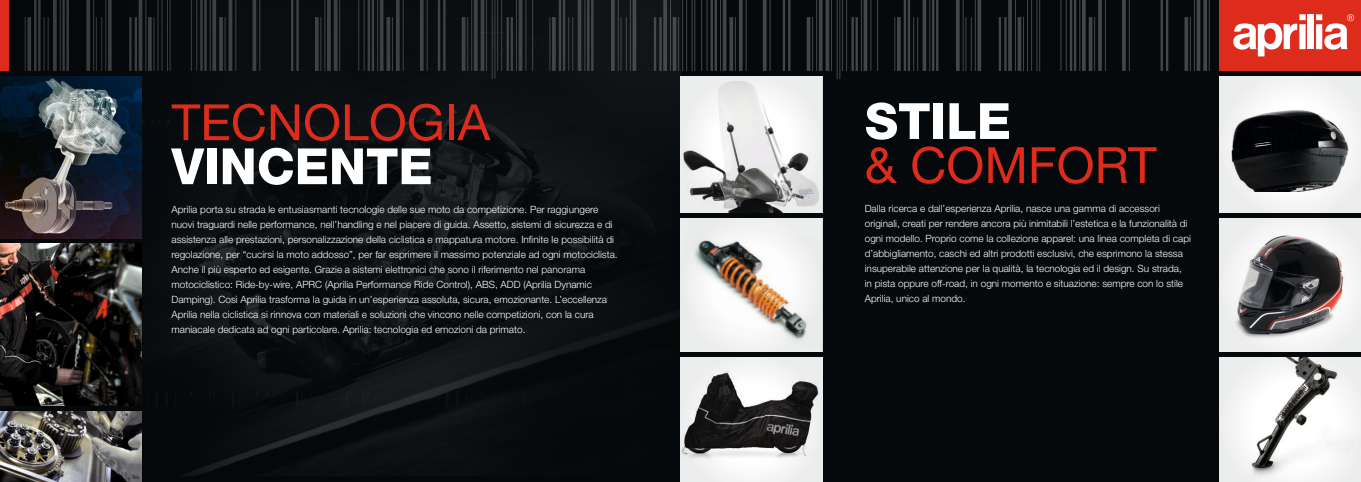
<style>
.page{position:relative;width:1361px;height:482px;background:#06090b}
.page>*{position:absolute;margin:0;border:0;box-sizing:border-box;transform-origin:0 0}
.t1{font:50px "Helvetica Neue";color:#dd2b1c}
.t2{font:800 50px "Helvetica Neue";color:#fff}
.t3{font:300 10px/15px "Helvetica Neue";color:#fff}
</style>
<div class="page">
<svg style="left:1184px;top:0;width:25px;height:71px"></svg>
<hr style="left:1160px;top:0;width:3px;height:71px;background:#fff">
<hr style="left:1166px;top:0;width:2px;height:71px;background:#fff">
<svg style="left:1122px;top:0;width:8px;height:71px"></svg>
<svg style="left:1079px;top:0;width:27px;height:71px"></svg>
<hr style="left:1070px;top:0;width:2px;height:71px;background:#fff">
<hr style="left:1074px;top:0;width:2px;height:71px;background:#fff">
<hr style="left:1060px;top:0;width:1px;height:71px;background:#fff">
<hr style="left:1066px;top:0;width:1px;height:71px;background:#fff">
<hr style="left:1036px;top:0;width:1px;height:71px;background:#fff">
<hr style="left:1039px;top:0;width:1px;height:71px;background:#fff">
<hr style="left:1027px;top:0;width:1px;height:71px;background:#fff">
<hr style="left:1031px;top:0;width:1px;height:71px;background:#fff">
<svg style="left:1008px;top:0;width:16px;height:71px"></svg>
<hr style="left:998px;top:17px;width:3px;height:54px;background:#fff">
<hr style="left:1004px;top:17px;width:2px;height:54px;background:#fff">
<svg style="left:975px;top:0;width:6px;height:71px"></svg>
<hr style="left:965px;top:17px;width:1px;height:54px;background:#fff">
<hr style="left:970px;top:17px;width:2px;height:54px;background:#fff">
<svg style="left:956px;top:0;width:7px;height:71px"></svg>
<hr style="left:932px;top:0;width:2px;height:71px;background:#fff">
<hr style="left:936px;top:0;width:2px;height:71px;background:#fff">
<svg style="left:922px;top:0;width:8px;height:71px"></svg>
<hr style="left:913px;top:17px;width:1px;height:54px;background:#fff">
<hr style="left:917px;top:17px;width:1px;height:54px;background:#fff">
<hr style="left:903px;top:0;width:3px;height:71px;background:#fff">
<hr style="left:908px;top:0;width:2px;height:71px;background:#fff">
<svg style="left:894px;top:17px;width:6px;height:54px"></svg>
<hr style="left:870px;top:0;width:1px;height:71px;background:#fff">
<hr style="left:877px;top:0;width:1px;height:71px;background:#fff">
<svg style="left:861px;top:0;width:6px;height:71px"></svg>
<hr style="left:851px;top:17px;width:3px;height:54px;background:#fff">
<hr style="left:855px;top:17px;width:3px;height:54px;background:#fff">
<hr style="left:842px;top:0;width:1px;height:71px;background:#fff">
<hr style="left:846px;top:0;width:1px;height:71px;background:#fff">
<hr style="left:836px;top:0;width:1px;height:79px;background:#fff">
<hr style="left:839px;top:0;width:1px;height:79px;background:#fff">
<svg style="left:806px;top:0;width:26px;height:71px"></svg>
<hr style="left:783px;top:0;width:2px;height:71px;background:#fff">
<hr style="left:788px;top:0;width:2px;height:71px;background:#fff">
<svg style="left:763px;top:0;width:7px;height:71px"></svg>
<svg style="left:720px;top:0;width:26px;height:71px"></svg>
<hr style="left:710px;top:0;width:3px;height:71px;background:#fff">
<hr style="left:714px;top:0;width:3px;height:71px;background:#fff">
<hr style="left:701px;top:0;width:1px;height:71px;background:#fff">
<hr style="left:706px;top:0;width:1px;height:71px;background:#fff">
<hr style="left:691px;top:0;width:1px;height:71px;background:#fff">
<hr style="left:694px;top:0;width:1px;height:71px;background:#fff">
<hr style="left:682px;top:0;width:1px;height:71px;background:#fff">
<hr style="left:686px;top:0;width:1px;height:71px;background:#fff">
<img style="left:9px;top:0;width:671px;height:476px">
<div style="left:1219px;top:0;width:142px;height:71px;background:#dd2b1c"></div>
<svg style="left:1233px;top:14px;width:72px;height:42px"></svg>
<div style="left:1307px;top:14px;width:7px;height:35px;background:#fff"></div>
<svg style="left:1316px;top:14px;width:38px;height:36px"></svg>
<img style="left:0;top:411px;width:142px;height:71px">
<img style="left:0;top:244px;width:142px;height:161px">
<img style="left:0;top:77px;width:141px;height:161px">
<div style="left:0;top:0;width:9px;height:71px;background:#dd2b1c"></div>
<div style="left:680px;top:357px;width:142px;height:125px;background:#eff0f0"></div>
<img style="left:680px;top:372px;width:139px;height:92px">
<img style="left:680px;top:218px;width:142px;height:133px">
<div style="left:1219px;top:77px;width:142px;height:136px;background:#f0f0f0"></div>
<img style="left:1231px;top:98px;width:118px;height:93px">
<img style="left:1219px;top:357px;width:142px;height:125px">
<img style="left:680px;top:77px;width:142px;height:136px">
<div style="left:1219px;top:218px;width:142px;height:133px;background:#f0f0f0"></div>
<img style="left:1237px;top:236px;width:104px;height:98px">
<h1 class="t1" style="left:171px;top:93px;width:320px">TECNOLOGIA</h1>
<h1 class="t2" style="left:171px;top:137px;width:263px">VINCENTE</h1>
<p class="t3" style="left:171px;top:202px;width:448px">Aprilia porta su strada le entusiasmanti tecnologie delle sue moto da competizione. Per raggiungere nuovi traguardi nelle performance, nell’handling e nel piacere di guida. Assetto, sistemi di sicurezza e di assistenza alle prestazioni, personalizzazione della ciclistica e mappatura motore. Infinite le possibilità di regolazione, per “cucirsi la moto addosso”, per far esprimere il massimo potenziale ad ogni motociclista.<br>Anche il più esperto ed esigente. Grazie a sistemi elettronici che sono il riferimento nel panorama motociclistico: Ride-by-wire, APRC (Aprilia Performance Ride Control), ABS, ADD (Aprilia Dynamic Damping). Così Aprilia trasforma la guida in un’esperienza assoluta, sicura, emozionante. L’eccellenza Aprilia nella ciclistica si rinnova con materiali e soluzioni che vincono nelle competizioni, con la cura maniacale dedicata ad ogni particolare. Aprilia: tecnologia ed emozioni da primato.</p>
<h1 class="t2" style="left:865px;top:91px;width:148px">STILE</h1>
<h1 class="t1" style="left:865px;top:135px;width:293px">&amp; COMFORT</h1>
<p class="t3" style="left:865px;top:201px;width:328px">Dalla ricerca e dall’esperienza Aprilia, nasce una gamma di accessori originali, creati per rendere ancora più inimitabili l’estetica e la funzionalità di ogni modello. Proprio come la collezione apparel: una linea completa di capi d’abbigliamento, caschi ed altri prodotti esclusivi, che esprimono la stessa insuperabile attenzione per la qualità, la tecnologia ed il design. Su strada, in pista oppure off-road, in ogni momento e situazione: sempre con lo stile Aprilia, unico al mondo.</p>
</div>
